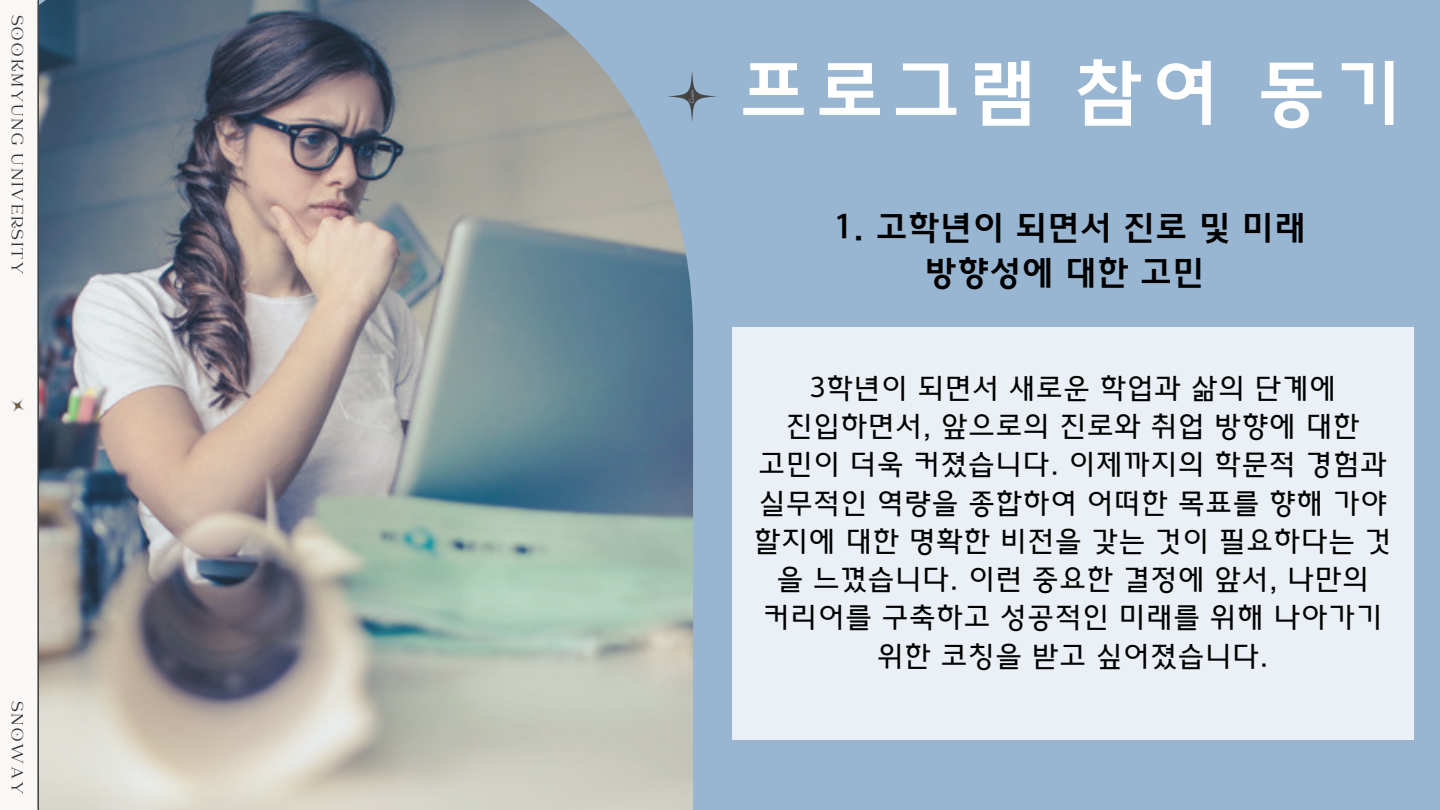
<style>
.page{position:relative;width:1440px;height:810px;background:#98b5d1}
.page>*{position:absolute;margin:0;border:0;box-sizing:border-box;transform-origin:0 0}
.t1{font:70px "OT Didim Gothic B";letter-spacing:.15em;color:#fff}
.t2{font:32.6px "OT Didim Gothic B";letter-spacing:.05em;color:#000}
.t3{font:27.6px/38.2px "OT Didim Gothic M";letter-spacing:.05em;color:#000;text-align:center}
.t4{font:18px "Catchy Mager";letter-spacing:.1em;color:#303030}
</style>
<div class="page">
<img style="left:37px;top:0;width:656px;height:810px">
<img style="left:667px;top:72px;width:50px;height:49px">
<div style="left:0;top:0;width:37px;height:810px;background:#faf8f6"></div>
<hr style="left:37px;top:1px;width:2px;height:808px;background:#444">
<img style="left:11px;top:398px;width:14px;height:14px">
<div style="left:732px;top:328px;width:682px;height:412px;background:#ebf0f6"></div>
<p class="t4" style="left:26px;top:15px;width:261px;rotate:90deg">SOOKMYUNG UNIVERSITY</p>
<p class="t4" style="left:26px;top:701px;width:96px;rotate:90deg">SNOWAY</p>
<p class="t1" style="left:741px;top:59px;width:662px">프로그램 참여 동기</p>
<p class="t2" style="left:835px;top:212px;width:472px">1. 고학년이 되면서 진로 및 미래</p>
<p class="t2" style="left:926px;top:257px;width:280px">방향성에 대한 고민</p>
<p class="t3" style="left:810px;top:370px;width:528px">3학년이 되면서 새로운 학업과 삶의 단계에</p>
<p class="t3" style="left:786px;top:409px;width:575px">진입하면서, 앞으로의 진로와 취업 방향에 대한</p>
<p class="t3" style="left:755px;top:447px;width:638px">고민이 더욱 커졌습니다. 이제까지의 학문적 경험과 실무적인 역량을 종합하여 어떠한 목표를 향해 가야 할지에 대한 명확한 비전을 갖는 것이 필요하다는 것 을 느꼈습니다. 이런 중요한 결정에 앞서, 나만의</p>
<p class="t3" style="left:764px;top:600px;width:620px">커리어를 구축하고 성공적인 미래를 위해 나아가기 위한 코칭을 받고 싶어졌습니다.</p>
</div>
